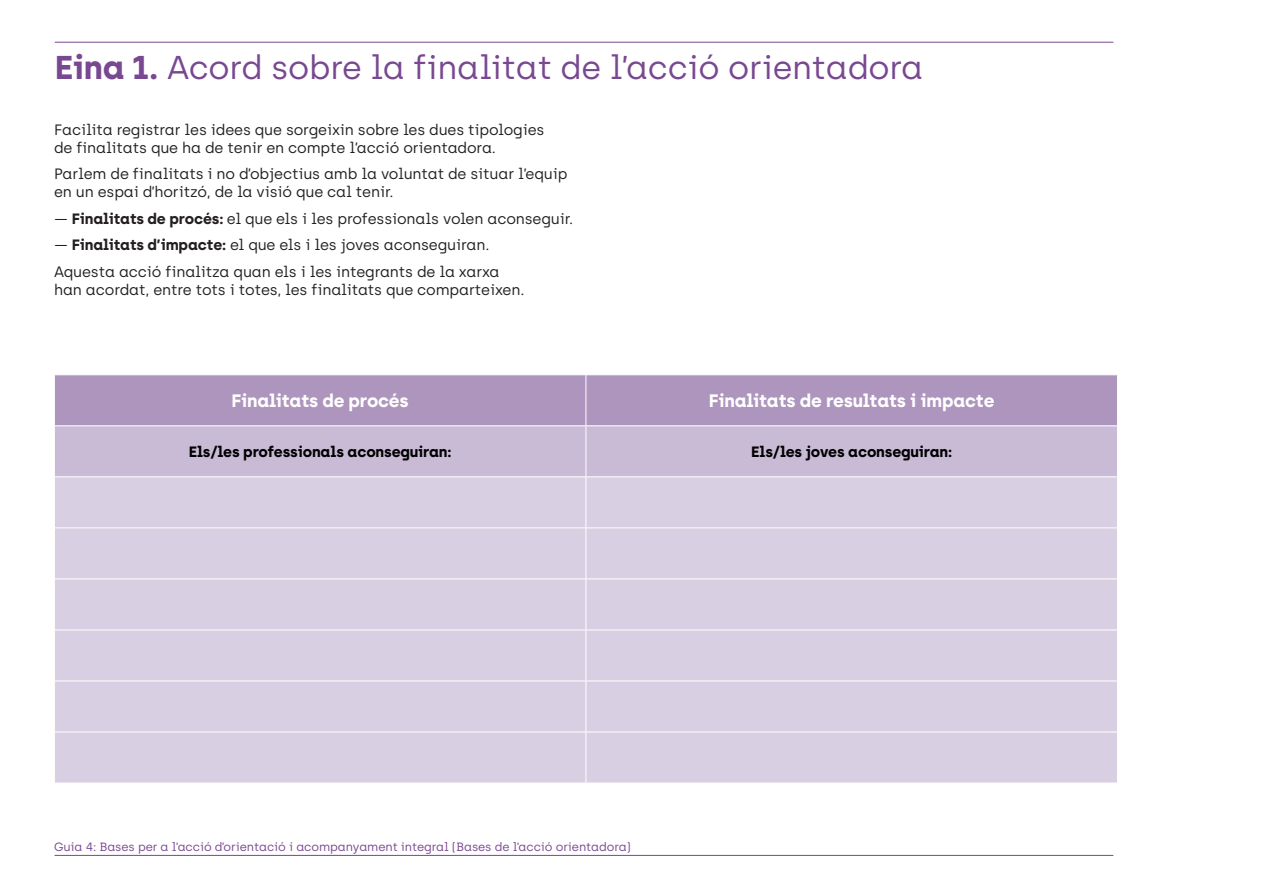
<style>
.page{position:relative;width:1263px;height:893px;background:#fff}
.page>*{position:absolute;margin:0;border:0;box-sizing:border-box;transform-origin:0 0}
.text_seguit{font:33px "Archia";letter-spacing:-.01em;color:#784890}
.index_blau{font:700 18px "Archia";letter-spacing:-.01em;color:#fff}
.text{font:15px/18px "Archia";letter-spacing:-.01em;color:#231f20}
.index_blau-2{font:700 15px "Archia";letter-spacing:-.01em;color:#000001}
.t1{font:12px "Archia";letter-spacing:-.01em;color:#784890}
.s1{font-weight:700}
</style>
<div class="page">
<hr style="left:55px;top:855px;width:1058px;height:1px;background:#784890">
<hr style="left:55px;top:42px;width:1058px;height:1px;background:#784890">
<div style="left:55px;top:375px;width:1062px;height:50px;background:#ae95be"></div>
<div style="left:55px;top:426px;width:1062px;height:50px;background:#c9bbd5"></div>
<div style="left:55px;top:477px;width:1062px;height:306px;background:#d9cfe2"></div>
<hr style="left:585px;top:375px;width:1px;height:50px;background:#fff">
<hr style="left:585px;top:426px;width:1px;height:50px;background:#fff">
<hr style="left:585px;top:477px;width:1px;height:50px;background:#fff">
<hr style="left:54px;top:527px;width:532px;height:1px;background:#fff">
<hr style="left:586px;top:527px;width:532px;height:1px;background:#fff">
<hr style="left:585px;top:528px;width:1px;height:50px;background:#fff">
<hr style="left:54px;top:578px;width:532px;height:1px;background:#fff">
<hr style="left:586px;top:578px;width:532px;height:1px;background:#fff">
<hr style="left:585px;top:579px;width:1px;height:51px;background:#fff">
<hr style="left:54px;top:630px;width:532px;height:1px;background:#fff">
<hr style="left:586px;top:630px;width:532px;height:1px;background:#fff">
<hr style="left:585px;top:630px;width:1px;height:51px;background:#fff">
<hr style="left:54px;top:681px;width:532px;height:1px;background:#fff">
<hr style="left:586px;top:681px;width:532px;height:1px;background:#fff">
<hr style="left:585px;top:681px;width:1px;height:51px;background:#fff">
<hr style="left:54px;top:732px;width:532px;height:1px;background:#fff">
<hr style="left:586px;top:732px;width:532px;height:1px;background:#fff">
<hr style="left:585px;top:732px;width:1px;height:51px;background:#fff">
<p class="text_seguit" style="left:55px;top:48px;width:870px"><span class="s1">Eina 1.</span> Acord sobre la finalitat de l’acció orientadora</p>
<p class="text" style="left:54px;top:120px;width:492px">Facilita registrar les idees que sorgeixin sobre les dues tipologies de finalitats que ha de tenir en compte l’acció orientadora.</p>
<p class="text" style="left:54px;top:165px;width:515px">Parlem de finalitats i no d’objectius amb la voluntat de situar l’equip en un espai d’horitzó, de la visió que cal tenir.</p>
<p class="text" style="left:54px;top:209px;width:521px">— <span class="s1">Finalitats de procés:</span> el que els i les professionals volen aconseguir.</p>
<p class="text" style="left:54px;top:236px;width:437px">— <span class="s1">Finalitats d’impacte:</span> el que els i les joves aconseguiran.</p>
<p class="text" style="left:54px;top:262px;width:472px">Aquesta acció finalitza quan els i les integrants de la xarxa han acordat, entre tots i totes, les finalitats que comparteixen.</p>
<p class="index_blau" style="left:231px;top:390px;width:179px">Finalitats de procés</p>
<p class="index_blau" style="left:709px;top:390px;width:287px">Finalitats de resultats i impacte</p>
<p class="index_blau-2" style="left:189px;top:442px;width:264px">Els/les professionals aconseguiran:</p>
<p class="index_blau-2" style="left:751px;top:442px;width:202px">Els/les joves aconseguiran:</p>
<p class="t1" style="left:54px;top:840px;width:579px">Guia 4: Bases per a l’acció d’orientació i acompanyament integral (Bases de l’acció orientadora)</p>
</div>
